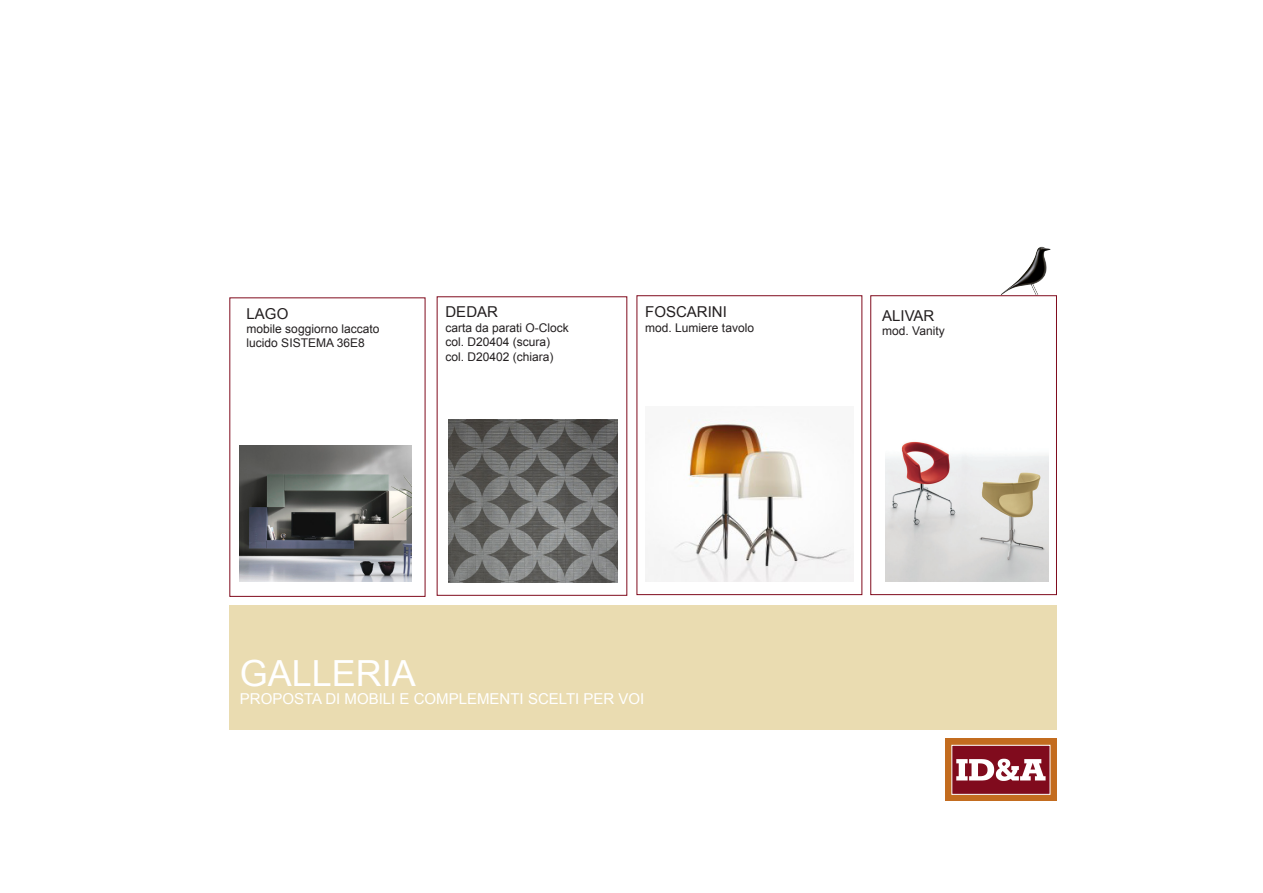
<style>
.page{position:relative;width:1263px;height:893px;background:#fff}
.page>*{position:absolute;margin:0;border:0;box-sizing:border-box;transform-origin:0 0}
.t1{font:36px "Arial";color:#fff}
.t2{font:15px "Arial";color:#fff}
.t3{font:15px "Arial";color:#231f20}
.t4{font:12px/14.4px "Arial";color:#231f20}
</style>
<div class="page">
<div style="left:230px;top:606px;width:827px;height:124px;background:#eadcb1"></div>
<div style="left:945px;top:738px;width:112px;height:63px;background:#c36c1f"></div>
<div style="left:951px;top:745px;width:99px;height:50px;background:#800b1d;border:1px solid #fff"></div>
<svg style="left:956px;top:759px;width:89px;height:22px"></svg>
<img style="left:1000px;top:247px;width:51px;height:49px">
<img style="left:449px;top:420px;width:169px;height:162px">
<div style="left:870px;top:296px;width:187px;height:299px;border:1px solid #800b1d"></div>
<img style="left:886px;top:441px;width:162px;height:140px">
<img style="left:645px;top:419px;width:208px;height:162px">
<img style="left:240px;top:445px;width:172px;height:136px">
<p class="t3" style="left:247px;top:303px;width:43px">LAGO</p>
<p class="t4" style="left:247px;top:322px;width:134px">mobile soggiorno laccato lucido SISTEMA 36E8</p>
<p class="t3" style="left:445px;top:302px;width:54px">DEDAR</p>
<p class="t4" style="left:445px;top:321px;width:125px">carta da parati O-Clock</p>
<p class="t4" style="left:445px;top:335px;width:106px">col. D20404 (scura)</p>
<p class="t4" style="left:445px;top:349px;width:110px">col. D20402 (chiara)</p>
<p class="t3" style="left:645px;top:302px;width:83px">FOSCARINI</p>
<p class="t4" style="left:645px;top:321px;width:110px">mod. Lumiere tavolo</p>
<p class="t1" style="left:240px;top:650px;width:178px">GALLERIA</p>
<p class="t2" style="left:240px;top:689px;width:406px">PROPOSTA DI MOBILI E COMPLEMENTI SCELTI PER VOI</p>
<p class="t3" style="left:882px;top:306px;width:54px">ALIVAR</p>
<p class="t4" style="left:882px;top:324px;width:64px">mod. Vanity</p>
</div>
